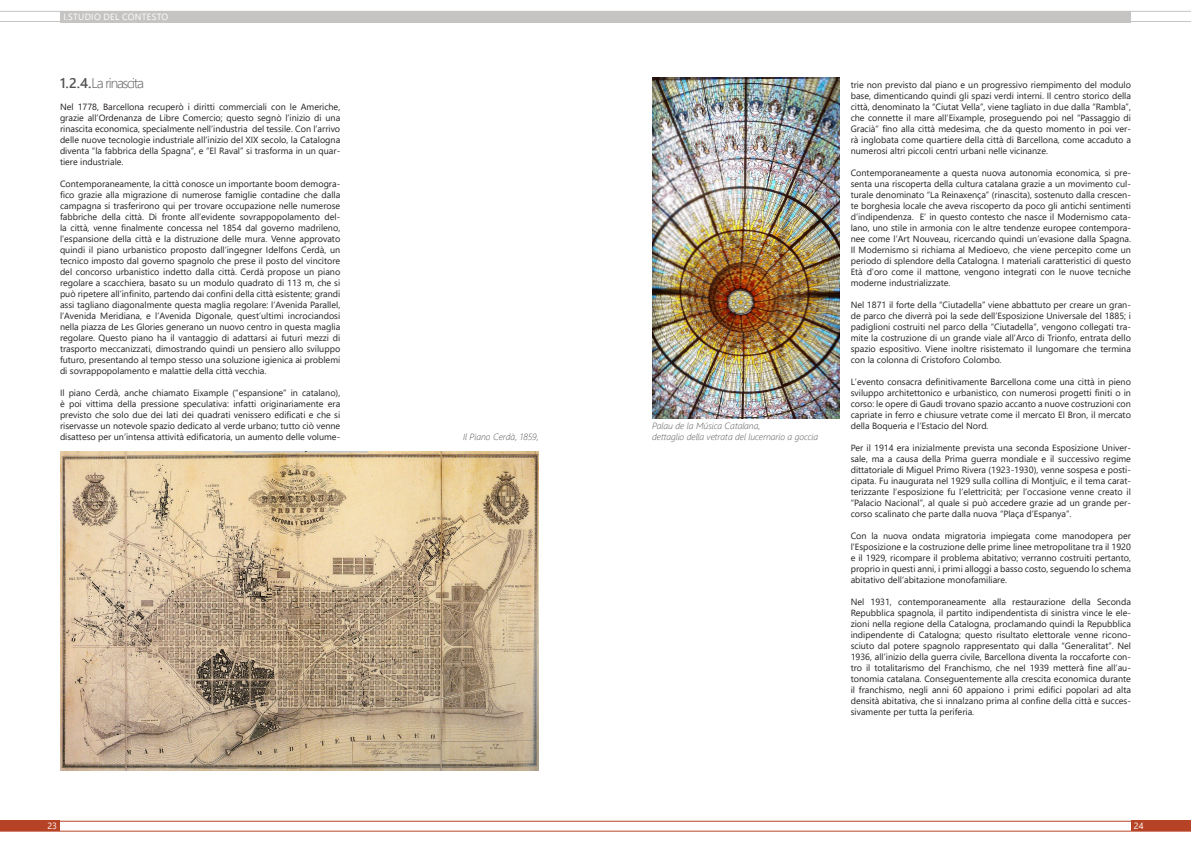
<style>
.page{position:relative;width:1191px;height:842px;background:#fff}
.page>*{position:absolute;margin:0;border:0;box-sizing:border-box;transform-origin:0 0}
.t1{font:300 14px "Segoe UI";letter-spacing:-.08em;color:#535353}
.t2{font:9px/11px "Segoe UI";color:#231f20;text-align:justify}
.Légende_image{font:italic 300 9px/11px "Segoe UI";color:#535353}
.t3{font:9px "Segoe UI";letter-spacing:.035em;color:#fff}
.s1{font-weight:600}
</style>
<div class="page">
<div style="left:60px;top:11px;width:535px;height:11px;background:#c6c4c3"></div>
<div style="left:595px;top:11px;width:536px;height:11px;background:#c6c4c3"></div>
<hr style="left:595px;top:21px;width:596px;height:1px;background:#c6c4c3">
<hr style="left:0;top:21px;width:595px;height:1px;background:#c6c4c3">
<hr style="left:595px;top:11px;width:596px;height:1px;background:#c6c4c3">
<hr style="left:0;top:11px;width:595px;height:1px;background:#c6c4c3">
<div style="left:0;top:821px;width:60px;height:10px;background:#b74326"></div>
<div style="left:1131px;top:821px;width:60px;height:10px;background:#b74326"></div>
<hr style="left:0;top:821px;width:1191px;height:1px;background:#b74326">
<hr style="left:0;top:831px;width:1191px;height:1px;background:#b74326">
<img style="left:652px;top:77px;width:187px;height:341px">
<img style="left:60px;top:451px;width:479px;height:319px">
<p class="t3" style="left:63px;top:10px;width:28px">I.Studio</p>
<p class="t3" style="left:104px;top:10px;width:6px">del</p>
<p class="t3" style="left:122px;top:10px;width:26px">contesto</p>
<p class="t1" style="left:60px;top:72px;width:85px"><span class="s1">1.2.4.</span>La rinascita</p>
<p class="t2" style="left:60px;top:101px;width:282px">Nel 1778, Barcellona recuperò i diritti commerciali con le Americhe, grazie all’Ordenanza de Libre Comercio; questo segnò l’inizio di una rinascita economica, specialmente nell’industria del tessile. Con l’arrivo delle nuove tecnologie industriale all’inizio del XIX secolo, la Catalogna diventa “la fabbrica della Spagna”, e “El Raval” si trasforma in un quar&shy;tiere industriale.</p>
<p class="t2" style="left:60px;top:178px;width:282px">Contemporaneamente, la città conosce un importante boom demogra&shy;fico grazie alla migrazione di numerose famiglie contadine che dalla campagna si trasferirono qui per trovare occupazione nelle numerose fabbriche della città. Di fronte all’evidente sovrappopolamento del&shy;la città, venne finalmente concessa nel 1854 dal governo madrileno, l’espansione della città e la distruzione delle mura. Venne approvato quindi il piano urbanistico proposto dall’ingegner Idelfons Cerdà, un tecnico imposto dal governo spagnolo che prese il posto del vincitore del concorso urbanistico indetto dalla città. Cerdà propose un piano regolare a scacchiera, basato su un modulo quadrato di 113 m, che si può ripetere all’infinito, partendo dai confini della città esistente; grandi assi tagliano diagonalmente questa maglia regolare: l’Avenida Parallel, l’Avenida Meridiana, e l’Avenida Digonale, quest’ultimi incrociandosi nella piazza de Les Glories generano un nuovo centro in questa maglia regolare. Questo piano ha il vantaggio di adattarsi ai futuri mezzi di trasporto meccanizzati, dimostrando quindi un pensiero allo sviluppo futuro, presentando al tempo stesso una soluzione igienica ai problemi di sovrappopolamento e malattie della città vecchia.</p>
<p class="t2" style="left:60px;top:387px;width:282px">Il piano Cerdà, anche chiamato Eixample (“espansione” in catalano), è poi vittima della pressione speculativa: infatti originariamente era previsto che solo due dei lati dei quadrati venissero edificati e che si riservasse un notevole spazio dedicato al verde urbano; tutto ciò venne disatteso per un’intensa attività edificatoria, un aumento delle volume-</p>
<p class="t3" style="left:47px;top:819px;width:11px">23</p>
<p class="Légende_image" style="left:463px;top:430px;width:77px">Il Piano Cerdà, 1859,</p>
<p class="Légende_image" style="left:652px;top:419px;width:167px">Palau de la Música Catalana,<br>dettaglio della vetrata del lucernario a goccia</p>
<p class="t2" style="left:850px;top:79px;width:282px">trie non previsto dal piano e un progressivo riempimento del modulo base, dimenticando quindi gli spazi verdi interni. Il centro storico della città, denominato la “Ciutat Vella”, viene tagliato in due dalla “Rambla”, che connette il mare all’Eixample, proseguendo poi nel “Passaggio di Gracià” fino alla città medesima, che da questo momento in poi ver&shy;rà inglobata come quartiere della città di Barcellona, come accaduto a numerosi altri piccoli centri urbani nelle vicinanze.</p>
<p class="t2" style="left:850px;top:167px;width:282px">Contemporaneamente a questa nuova autonomia economica, si pre&shy;senta una riscoperta della cultura catalana grazie a un movimento cul&shy;turale denominato “La Reinaxença” (rinascita), sostenuto dalla crescen&shy;te borghesia locale che aveva riscoperto da poco gli antichi sentimenti d’indipendenza. E’ in questo contesto che nasce il Modernismo cata&shy;lano, uno stile in armonia con le altre tendenze europee contempora&shy;nee come l’Art Nouveau, ricercando quindi un’evasione dalla Spagna.<br>Il Modernismo si richiama al Medioevo, che viene percepito come un periodo di splendore della Catalogna. I materiali caratteristici di questo Età d’oro come il mattone, vengono integrati con le nuove tecniche moderne industrializzate.</p>
<p class="t2" style="left:850px;top:299px;width:282px">Nel 1871 il forte della “Ciutadella” viene abbattuto per creare un gran&shy;de parco che diverrà poi la sede dell’Esposizione U niversale del 1885; i padiglioni costruiti nel parco della “Ciutadella”, vengono collegati tra&shy;mite la costruzione di un grande viale all’Arco di Trionfo, entrata dello spazio espositivo. Viene inoltre risistemato il lungomare che termina con la colonna di Cristoforo Colombo.</p>
<p class="t2" style="left:850px;top:376px;width:282px">L’evento consacra definitivamente Barcellona come una città in pieno sviluppo architettonico e urbanistico, con numerosi progetti finiti o in corso: le opere di Gaudi trovano spazio accanto a nuove costruzioni con capriate in ferro e chiusure vetrate come il mercato El Bron, il mercato della Boqueria e l’Estacio del Nord.</p>
<p class="t2" style="left:850px;top:442px;width:282px">Per il 1914 era inizialmente prevista una seconda Esposizione U niver&shy;sale, ma a causa della Prima guerra mondiale e il successivo regime dittatoriale di Miguel Primo Rivera (1923-1930), venne sospesa e posti&shy;cipata. Fu inaugurata nel 1929 sulla collina di Montjuïc, e il tema carat&shy;terizzante l’esposizione fu l’elettricità; per l’occasione venne creato il “Palacio Nacional”, al quale si può accedere grazie ad un grande per&shy;corso scalinato che parte dalla nuova “Plaça d’Espanya”.</p>
<p class="t2" style="left:850px;top:530px;width:282px">Con la nuova ondata migratoria impiegata come manodopera per l’Esposizione e la costruzione delle prime linee metropolitane tra il 1920 e il 1929, ricompare il problema abitativo; verranno costruiti pertanto, proprio in questi anni, i primi alloggi a basso costo, seguendo lo schema abitativo dell’abitazione monofamiliare.</p>
<p class="t2" style="left:850px;top:596px;width:282px">Nel 1931, contemporaneamente alla restaurazione della Seconda Repubblica spagnola, il partito indipendentista di sinistra vince le ele&shy;zioni nella regione della Catalogna, proclamando quindi la Repubblica indipendente di Catalogna; questo risultato elettorale venne ricono&shy;sciuto dal potere spagnolo rappresentato qui dalla “Generalitat”. Nel 1936, all’inizio della guerra civile, Barcellona diventa la roccaforte con&shy;tro il totalitarismo del Franchismo, che nel 1939 metterà fine all’au&shy;tonomia catalana. Conseguentemente alla crescita economica durante il franchismo, negli anni 60 appaiono i primi edifici popolari ad alta densità abitativa, che si innalzano prima al confine della città e succes&shy;sivamente per tutta la periferia.</p>
<p class="t3" style="left:1133px;top:819px;width:11px">24</p>
</div>
